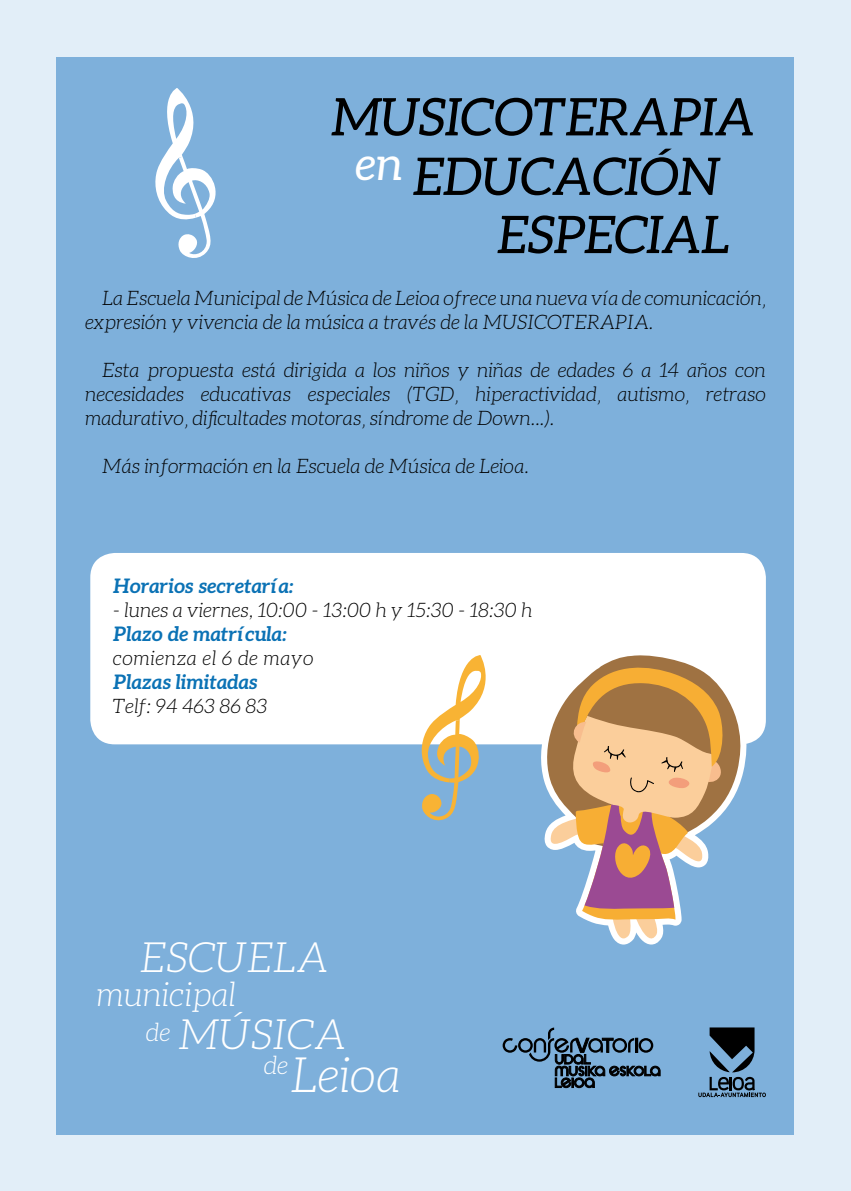
<style>
.page{position:relative;width:851px;height:1191px;background:#fff}
.page>*{position:absolute;margin:0;border:0;box-sizing:border-box;transform-origin:0 0}
.t1{font:italic 52px "Aleo";color:#000}
.t2{font:italic 300 48.8px "Aleo";color:#fff}
.t3{font:italic 46px "Aleo";color:#fff}
.t4{font:italic 300 41.8px "Aleo";color:#fff}
.t5{font:italic 300 33.4px "Aleo";color:#fff}
.t6{font:italic 300 20px/24px "Aleo";color:#000}
.t7{font:italic 700 20px "Aleo";color:#0b72b5}
.t8{font:italic 300 20px "Aleo";letter-spacing:.03em;color:#000}
</style>
<div class="page">
<div style="left:0;top:0;width:850px;height:1191px;background:#e2eef8"></div>
<div style="left:57px;top:57px;width:737px;height:1077px;background:#7eb0db"></div>
<div style="left:90px;top:553px;width:675px;height:191px;background:#fff;border-radius:24px"></div>
<svg style="left:502px;top:1027px;width:158px;height:60px"></svg>
<svg style="left:698px;top:1027px;width:67px;height:70px"></svg>
<svg style="left:540px;top:655px;width:206px;height:290px"></svg>
<svg style="left:419px;top:655px;width:78px;height:166px"></svg>
<svg style="left:155px;top:88px;width:61px;height:170px"></svg>
<h1 class="t1" style="left:332px;top:88px;width:425px">MUSICOTERAPIA</h1>
<h1 class="t1" style="left:413px;top:147px;width:307px">EDUCACIÓN</h1>
<h1 class="t1" style="left:498px;top:205px;width:234px">ESPECIAL</h1>
<h3 class="t3" style="left:356px;top:138px;width:49px">en</h3>
<p class="t6" style="left:102px;top:286px;width:661px">La Escuela Municipal de Música de Leioa ofrece una nueva vía de comunicación</p>
<p class="t6" style="left:761px;top:300px;width:6px">’</p>
<p class="t6" style="left:85px;top:310px;width:569px">expresión y vivencia de la música a través de la MUSICOTERAPIA.</p>
<p class="t6" style="left:85px;top:358px;width:682px;text-indent:17px">Esta propuesta está dirigida a los niños y niñas de edades 6 a 14 años con necesidades educativas especiales (TGD</p>
<p class="t6" style="left:475px;top:382px;width:123px">hiperactividad</p>
<p class="t6" style="left:617px;top:382px;width:69px">autismo</p>
<p class="t6" style="left:705px;top:382px;width:61px">retraso</p>
<p class="t6" style="left:454px;top:396px;width:6px">’</p>
<p class="t6" style="left:596px;top:396px;width:6px">’</p>
<p class="t6" style="left:685px;top:396px;width:6px">’</p>
<p class="t6" style="left:85px;top:406px;width:470px">madurativo dificultades motoras síndrome de Down...).</p>
<p class="t6" style="left:102px;top:415px;width:428px;line-height:34px;text-indent:259px">’<br>Más información en la Escuela de Música de Leioa.</p>
<p class="t6" style="left:184px;top:420px;width:6px">’</p>
<p class="t7" style="left:113px;top:574px;width:182px">Horarios secretaría:</p>
<p class="t6" style="left:113px;top:598px;width:421px">- lunes a viernes, 10:00 - 13:00 h y 15:30 - 18:30 h</p>
<p class="t7" style="left:113px;top:622px;width:175px">Plazo de matrícula:</p>
<p class="t8" style="left:113px;top:647px;width:202px">comienza el 6 de mayo</p>
<p class="t7" style="left:113px;top:670px;width:146px">Plazas limitadas</p>
<p class="t6" style="left:113px;top:694px;width:156px">Telf: 94 463 86 83</p>
<h3 class="t4" style="left:140px;top:935px;width:189px">ESCUELA</h3>
<h3 class="t5" style="left:96px;top:976px;width:141px">municipal</h3>
<h3 class="t4" style="left:146px;top:1011px;width:201px"><sup>de</sup> MÚSICA</h3>
<h2 class="t2" style="left:264px;top:1048px;width:139px"><sup>de</sup>Leioa</h2>
</div>
